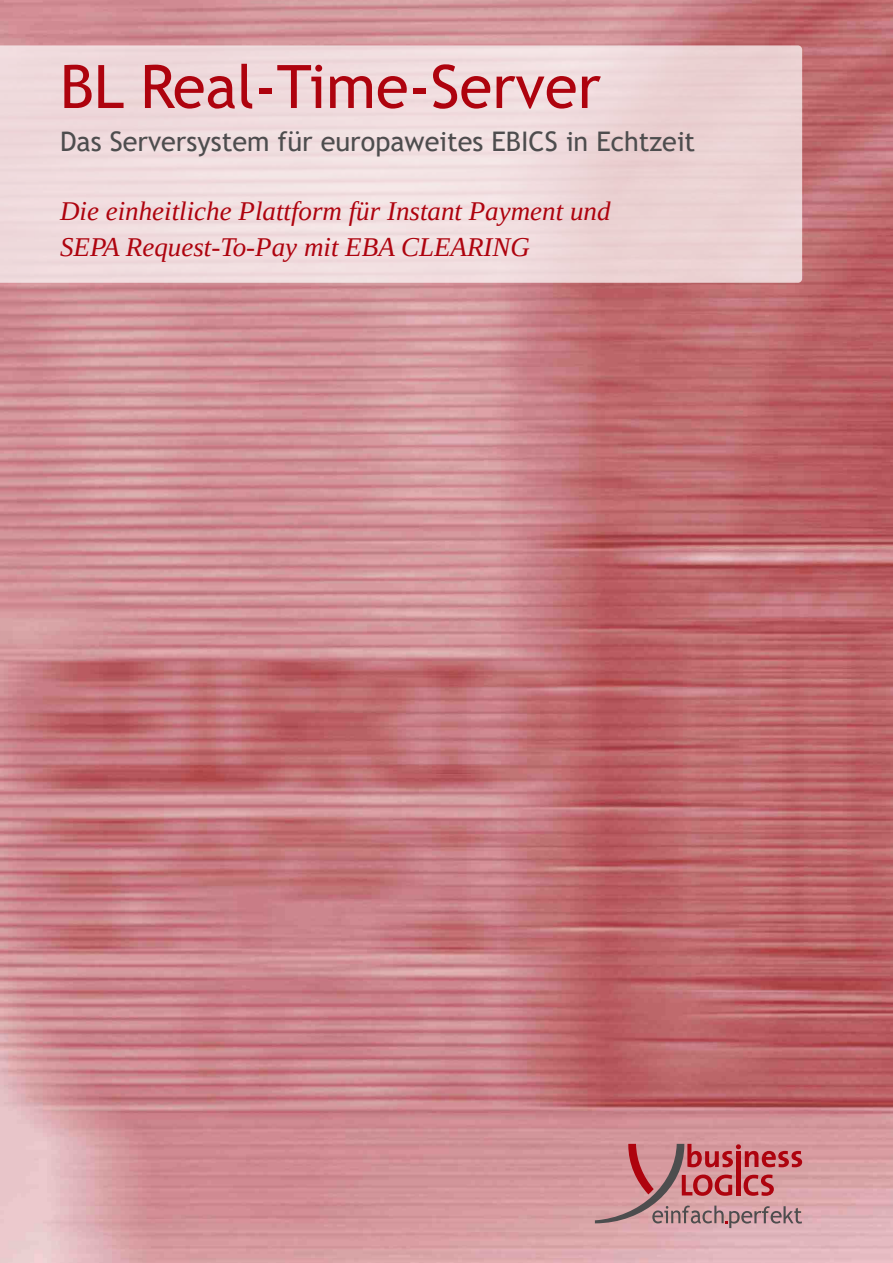
<style>
.page{position:relative;width:893px;height:1263px;background:#fff}
.page>*{position:absolute;margin:0;border:0;box-sizing:border-box;transform-origin:0 0}
.t1{font:60px "Trebuchet MS";color:#ae030e}
.t2{font:italic 27px/36px "Liberation Serif";color:#ae030e}
.t3{font:27px "Trebuchet MS";color:#4d4d4e}
</style>
<div class="page">
<img style="left:0;top:0;width:893px;height:1263px">
<svg style="left:0;top:45px;width:802px;height:238px;background:#eed9db"></svg>
<svg style="left:595px;top:1144px;width:207px;height:84px;background:#c58287"></svg>
<h1 class="t1" style="left:60px;top:52px;width:542px">BL Real‐Time‐Server</h1>
<p class="t3" style="left:60px;top:126px;width:637px">Das Serversystem für europaweites EBICS in Echtzeit</p>
<p class="t2" style="left:60px;top:192px;width:552px">Die einheitliche Plattform für Instant Payment und<br>SEPA Request-To-Pay mit EBA CLEARING</p>
</div>
